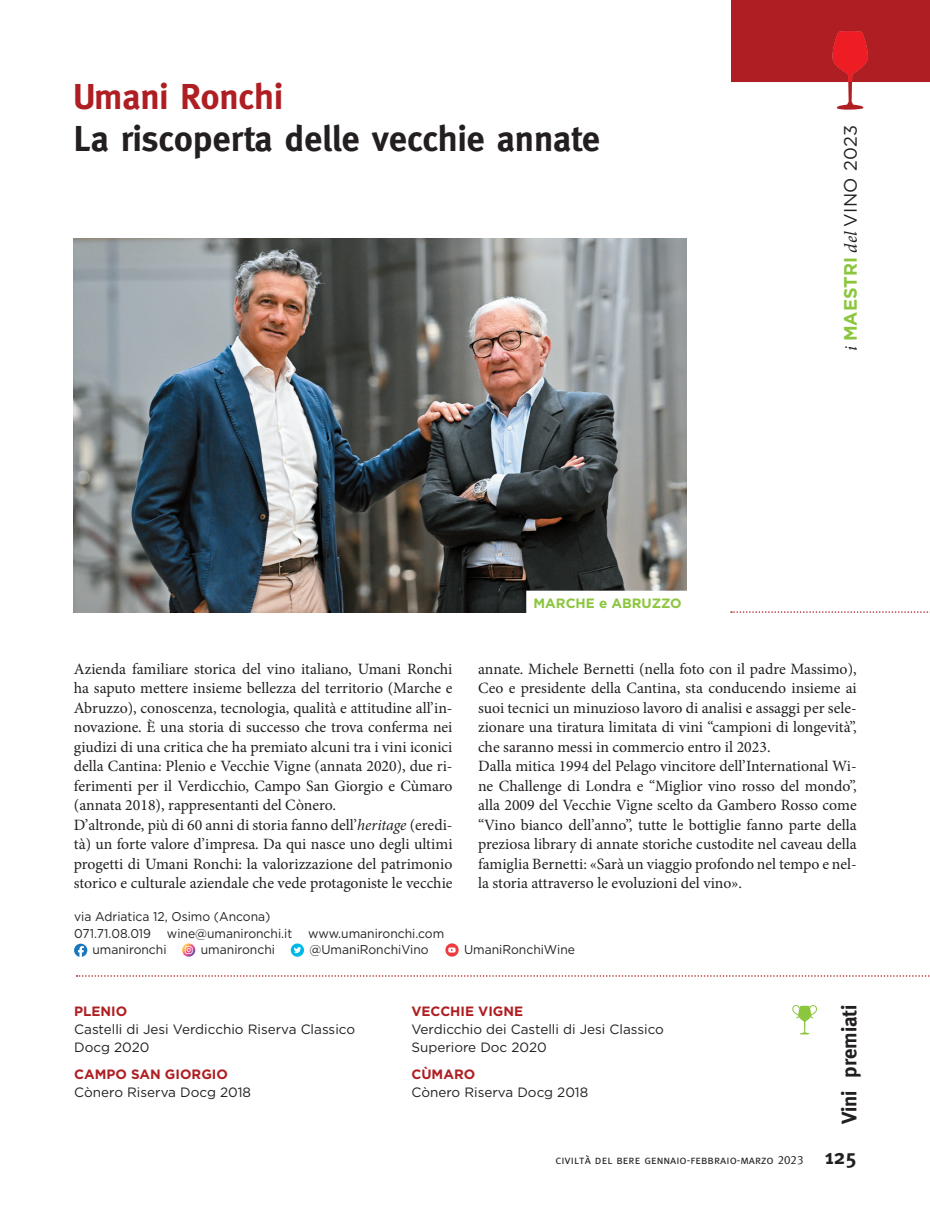
<style>
.page{position:relative;width:930px;height:1206px;background:#fff}
.page>*{position:absolute;margin:0;border:0;box-sizing:border-box;transform-origin:0 0}
.t1{font:700 36px "Meta";color:#231f20}
.t2{font:700 36px "Meta";color:#af1e22}
.t3{font:700 21px "Meta";color:#231f20}
.t4{font:18px "Gotham";letter-spacing:.02em;color:#231f20}
.t5{font:15.75px/19.5px "Minion Pro";color:#231f20}
.t6{font:13.5px/18px "Gotham";color:#231f20}
.t7{font:700 13.5px "Gotham";color:#af1e22}
.t8{font:700 13.5px "Gotham";color:#8bc63e}
.t9{font:12.75px "Gotham";color:#231f20;scale:.95 1}
.t10{font:12px "Meta Caps";color:#231f20}
.s1{font-family:"Minion Pro";font-style:italic}
.s2{font-weight:700;color:#8bc63e}
.s3{font-style:italic}
.s4{font-family:"Meta";font-weight:700;font-size:21px}
</style>
<div class="page">
<svg style="left:76px;top:975px;width:854px;height:2px"></svg>
<svg style="left:792px;top:1005px;width:25px;height:30px"></svg>
<svg style="left:731px;top:611px;width:199px;height:2px"></svg>
<img style="left:74px;top:239px;width:612px;height:374px">
<div style="left:526px;top:591px;width:161px;height:25px;background:#fff"></div>
<svg style="left:74px;top:944px;width:13px;height:13px"></svg>
<svg style="left:182px;top:943px;width:13px;height:14px"></svg>
<svg style="left:185px;top:946px;width:7px;height:8px"></svg>
<div style="left:291px;top:943px;width:13px;height:14px;background:#00b9e7;border-radius:50%"></div>
<svg style="left:294px;top:947px;width:7px;height:6px"></svg>
<svg style="left:445px;top:943px;width:13px;height:13px"></svg>
<svg style="left:448px;top:947px;width:7px;height:5px"></svg>
<svg style="left:731px;top:0;width:199px;height:110px"></svg>
<h1 class="t2" style="left:74px;top:75px;width:211px">Umani Ronchi</h1>
<h1 class="t1" style="left:74px;top:117px;width:528px">La riscoperta delle vecchie annate</h1>
<p class="t8" style="left:533px;top:595px;width:150px">MARCHE e ABRUZZO</p>
<p class="t4" style="left:840px;top:351px;width:227px;rotate:-90deg"><span class="s1">i</span> <span class="s2">MAESTRI</span> <span class="s1">del</span> VINO 2023</p>
<p class="t5" style="left:74px;top:659px;width:380px">Azienda familiare storica del vino italiano, Umani Ronchi ha saputo mettere insieme bellezza del territorio (Marche e Abruzzo), conoscenza, tecnologia, qualità e attitudine all’in&shy;novazione. È una storia di successo che trova conferma nei giudizi di una critica che ha premiato alcuni tra i vini iconici della Cantina: Plenio e Vecchie Vigne (annata 2020), due ri&shy;ferimenti per il Verdicchio, Campo San Giorgio e Cùmaro (annata 2018), rappresentanti del Cònero.<br>D’altronde, più di 60 anni di storia fanno dell’<span class="s3">heritage</span> (eredi&shy;tà) un forte valore d’impresa. Da qui nasce uno degli ultimi progetti di Umani Ronchi: la valorizzazione del patrimonio storico e culturale aziendale che vede protagoniste le vecchie</p>
<p class="t5" style="left:478px;top:659px;width:380px">annate. Michele Bernetti (nella foto con il padre Massimo), Ceo e presidente della Cantina, sta conducendo insieme ai suoi tecnici un minuzioso lavoro di analisi e assaggi per sele&shy;zionare una tiratura limitata di vini “campioni di longevità”, che saranno messi in commercio entro il 2023.<br>Dalla mitica 1994 del Pelago vincitore dell’International Wi&shy;ne Challenge di Londra e “Miglior vino rosso del mondo”, alla 2009 del Vecchie Vigne scelto da Gambero Rosso come “Vino bianco dell’anno”, tutte le bottiglie fanno parte della preziosa library di annate storiche custodite nel caveau della famiglia Bernetti: «Sarà un viaggio profondo nel tempo e nel&shy;la storia attraverso le evoluzioni del vino».</p>
<p class="t9" style="left:74px;top:910px;width:208px">via Adriatica 12, Osimo (Ancona)</p>
<p class="t9" style="left:74px;top:926px;width:391px">071.71.08.019 wine@umanironchi.it www.umanironchi.com</p>
<p class="t9" style="left:92px;top:943px;width:80px">umanironchi</p>
<p class="t9" style="left:201px;top:943px;width:80px">umanironchi</p>
<p class="t9" style="left:309px;top:943px;width:127px">@UmaniRonchiVino</p>
<p class="t9" style="left:464px;top:943px;width:118px">UmaniRonchiWine</p>
<p class="t7" style="left:74px;top:1003px;width:55px">PLENIO</p>
<p class="t6" style="left:74px;top:1019px;width:282px">Castelli di Jesi Verdicchio Riserva Classico<br>Docg 2020</p>
<p class="t7" style="left:74px;top:1067px;width:155px">CAMPO SAN GIORGIO</p>
<p class="t6" style="left:74px;top:1083px;width:178px">Cònero Riserva Docg 2018</p>
<p class="t7" style="left:411px;top:1003px;width:113px">VECCHIE VIGNE</p>
<p class="t6" style="left:411px;top:1019px;width:254px">Verdicchio dei Castelli di Jesi Classico<br>Superiore Doc 2020</p>
<p class="t7" style="left:411px;top:1067px;width:65px">CÙMARO</p>
<p class="t6" style="left:411px;top:1083px;width:178px">Cònero Riserva Docg 2018</p>
<h2 class="t3" style="left:836px;top:1124px;width:121px;rotate:-90deg">Vini premiati</h2>
<p class="t10" style="left:555px;top:1153px;width:302px">civiltà del bere gennaio-febbraio-marzo 2023 <span class="s4">125</span></p>
</div>
